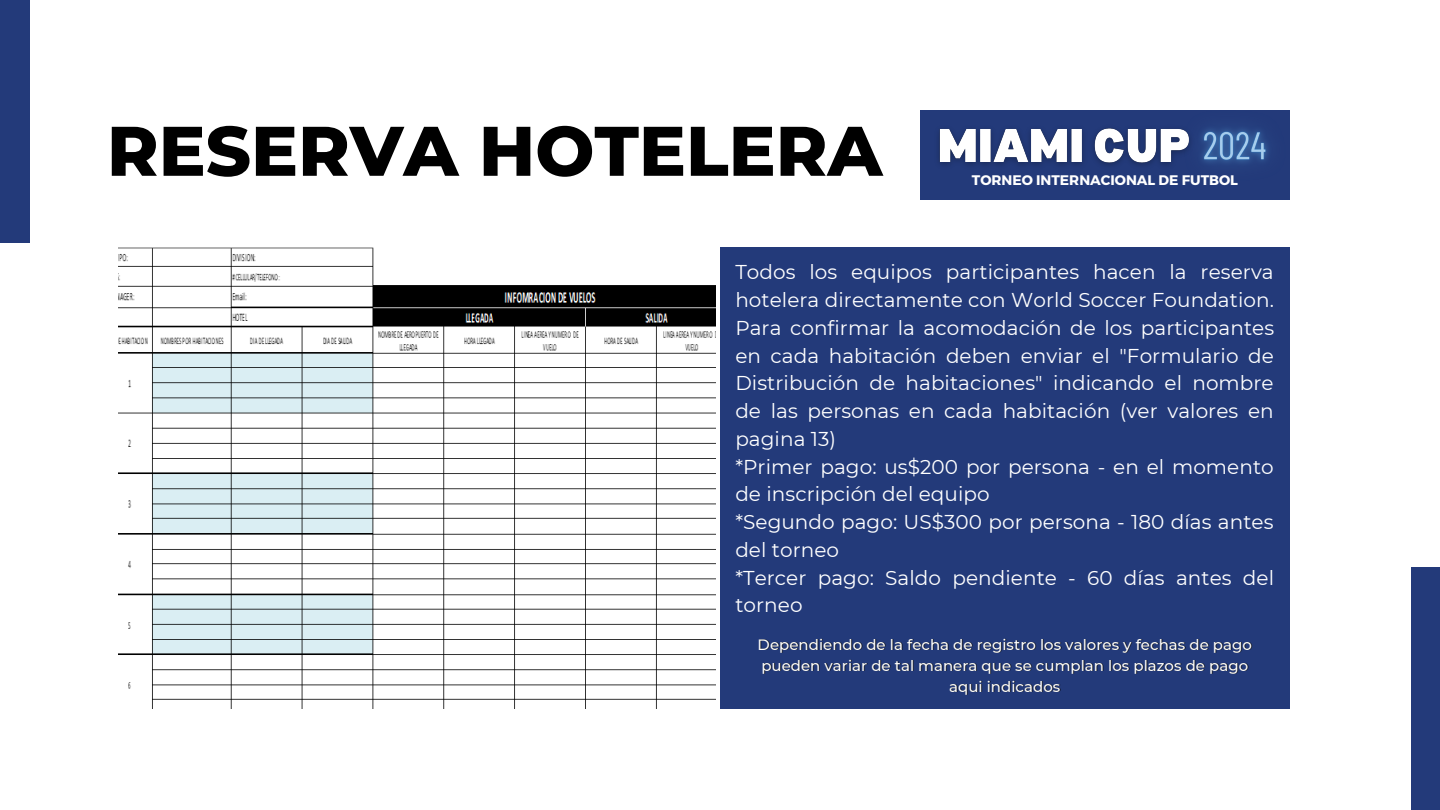
<style>
.page{position:relative;width:1440px;height:810px;background:#fff}
.page>*{position:absolute;margin:0;border:0;box-sizing:border-box;transform-origin:0 0}
.t1{font:800 70px "Montserrat";color:#000}
.t2{font:20px/27.8px "Montserrat";letter-spacing:.005em;color:#fff}
.t3{font:500 15px/21px "Montserrat";color:#fff;text-align:center}
.t4{font:700 13.9px "Montserrat";color:#fff}
</style>
<div class="page">
<img style="left:119px;top:247px;width:597px;height:462px">
<div style="left:0;top:0;width:29px;height:243px;background:#233a7a"></div>
<div style="left:1411px;top:567px;width:29px;height:243px;background:#233a7a"></div>
<div style="left:720px;top:247px;width:570px;height:461px;background:#233a7a"></div>
<div style="left:920px;top:110px;width:370px;height:90px;background:#233a7a"></div>
<img style="left:938px;top:128px;width:224px;height:38px">
<img style="left:1162px;top:128px;width:107px;height:37px">
<p class="t1" style="left:107px;top:108px;width:777px">RESERVA HOTELERA</p>
<p class="t4" style="left:972px;top:171px;width:268px">TORNEO INTERNACIONAL DE FUTBOL</p>
<p class="t2" style="left:735px;top:258px;width:540px">Todos los equipos participantes hacen la reserva hotelera directamente con World Soccer Foundation.</p>
<p class="t2" style="left:735px;top:314px;width:540px;text-align:justify">Para confirmar la acomodación de los participantes en cada habitación deben enviar el "Formulario de Distribución de habitaciones" indicando el nombre de las personas en cada habitación (ver valores en pagina 13)</p>
<p class="t2" style="left:735px;top:453px;width:540px">*Primer pago: us$200 por persona - en el momento de inscripción del equipo</p>
<p class="t2" style="left:735px;top:508px;width:540px">*Segundo pago: US$300 por persona - 180 días antes del torneo</p>
<p class="t2" style="left:735px;top:564px;width:540px">*Tercer pago: Saldo pendiente - 60 días antes del torneo</p>
<p class="t3" style="left:758px;top:634px;width:496px">Dependiendo de la fecha de registro los valores y fechas de pago pueden variar de tal manera que se cumplan los plazos de pago aqui indicados</p>
</div>
